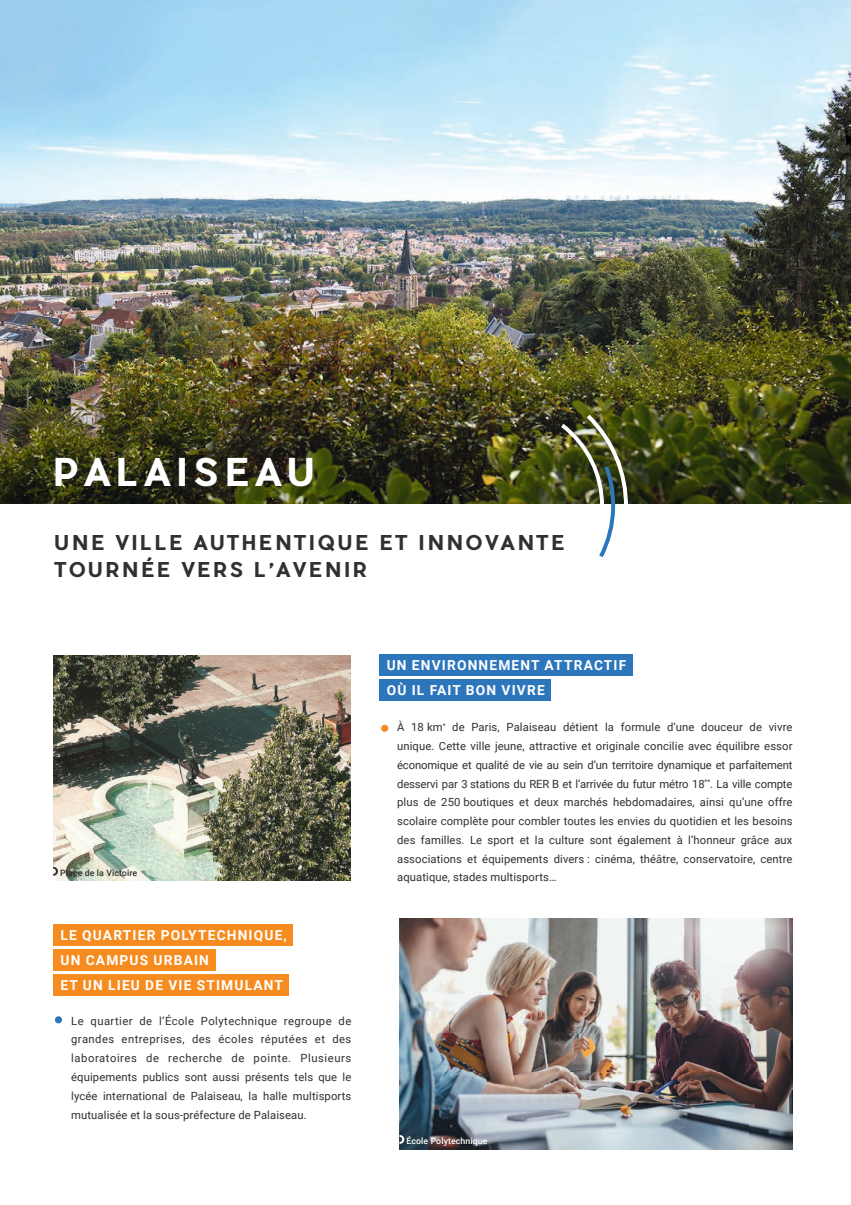
<style>
.page{position:relative;width:851px;height:1205px;background:#fff}
.page>*{position:absolute;margin:0;border:0;box-sizing:border-box;transform-origin:0 0}
.t1{font:700 37.5px "Pier Sans";letter-spacing:.15em;color:#fff}
.t2{font:700 20px/27.5px "Pier Sans";letter-spacing:.125em;color:#312f30}
.t3{font:700 13.75px/25px "Roboto";letter-spacing:.085em;color:#fff}
.t4{font:11.25px/18.8px "Roboto";letter-spacing:.01em;color:#312f30;text-align:justify}
.t5{font:500 8.75px "Roboto";letter-spacing:.01em;color:#fff}
.t6{font:500 8.75px "Roboto";letter-spacing:.01em;color:#312f30}
</style>
<div class="page">
<img style="left:0;top:0;width:850px;height:503px">
<img style="left:561px;top:415px;width:67px;height:142px">
<div style="left:381px;top:725px;width:7px;height:7px;background:#f68b1f;border-radius:50%"></div>
<div style="left:379px;top:654px;width:253px;height:21px;background:#2e76bc"></div>
<div style="left:379px;top:679px;width:172px;height:21px;background:#2e76bc"></div>
<div style="left:55px;top:1016px;width:7px;height:7px;background:#2e76bc;border-radius:50%"></div>
<div style="left:53px;top:924px;width:240px;height:21px;background:#f68b1f"></div>
<div style="left:53px;top:949px;width:162px;height:21px;background:#f68b1f"></div>
<div style="left:53px;top:974px;width:236px;height:21px;background:#f68b1f"></div>
<img style="left:53px;top:656px;width:298px;height:225px">
<svg style="left:53px;top:867px;width:5px;height:9px"></svg>
<img style="left:399px;top:919px;width:393px;height:230px">
<svg style="left:399px;top:1135px;width:5px;height:9px"></svg>
<h1 class="t1" style="left:53px;top:448px;width:263px">PALAISEAU</h1>
<h2 class="t2" style="left:55px;top:528px;width:511px">UNE VILLE AUTHENTIQUE ET INNOVANTE<br>TOURNÉE VERS L’AVENIR</h2>
<p class="t6" style="left:60px;top:866px;width:78px">Place de la Victoire</p>
<p class="t3" style="left:60px;top:922px;width:228px">LE QUARTIER POLYTECHNIQUE,<br>UN CAMPUS URBAIN<br>ET UN LIEU DE VIE STIMULANT</p>
<p class="t4" style="left:71px;top:1011px;width:282px">Le quartier de l’École Polytechnique regroupe de grandes entreprises, des écoles réputées et des laboratoires de recherche de pointe. Plusieurs équipements publics sont aussi présents tels que le lycée international de Palaiseau, la halle multisports mutualisée et la sous-préfecture de Palaiseau.</p>
<p class="t3" style="left:386px;top:652px;width:241px">UN ENVIRONNEMENT ATTRACTIF<br>OÙ IL FAIT BON VIVRE</p>
<p class="t4" style="left:397px;top:717px;width:397px">À 18 km<sup>*</sup> de Paris, Palaiseau détient la formule d’une douceur de vivre unique. Cette ville jeune, attractive et originale concilie avec équilibre essor économique et qualité de vie au sein d’un territoire dynamique et parfaitement desservi par 3 stations du RER B et l’arrivée du futur métro 18<sup>**</sup>. La ville compte plus de 250 boutiques et deux marchés hebdomadaires, ainsi qu’une offre scolaire complète pour combler toutes les envies du quotidien et les besoins des familles. Le sport et la culture sont également à l’honneur grâce aux associations et équipements divers : cinéma, théâtre, conservatoire, centre aquatique, stades multisports…</p>
<p class="t5" style="left:406px;top:1134px;width:82px">École Polytechnique</p>
</div>
